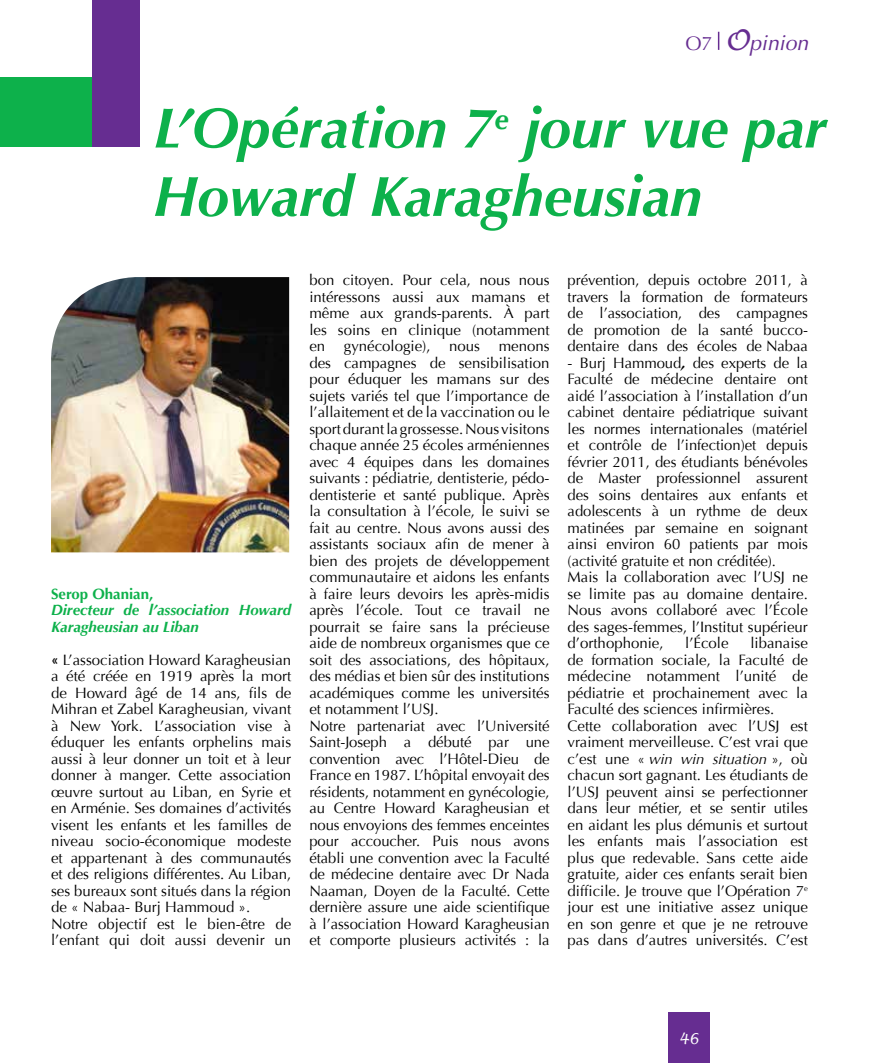
<style>
.page{position:relative;width:893px;height:1063px;background:#fff}
.page>*{position:absolute;margin:0;border:0;box-sizing:border-box;transform-origin:0 0}
.t1{font:italic 700 57px/68.4px "Optima";color:#0db14b}
.t2{font:italic 21.3px "Optima";letter-spacing:-.005em;color:#662d91}
.t3{font:15px/16.5px "Optima";color:#000}
.t4{font:italic 700 15px/16.5px "Optima";color:#0db14b}
.t5{font:700 15px "Optima";color:#0db14b}
.t6{font:italic 15px "Lucida Handwriting";color:#fff}
.s1{font-style:normal;font-size:19.5px}
.s2{font-family:"Lucida Handwriting";font-size:28.5px}
.s3{font-weight:700}
.s4{font-weight:700;font-style:italic}
.s5{font-style:italic}
</style>
<div class="page">
<div style="left:0;top:77px;width:92px;height:70px;background:#0db14b"></div>
<svg style="left:718px;top:32px;width:1px;height:18px"></svg>
<div style="left:92px;top:0;width:48px;height:147px;background:#662d91"></div>
<div style="left:668px;top:1012px;width:42px;height:51px;background:#662d91"></div>
<img style="left:51px;top:277px;width:238px;height:275px">
<h2 class="t2" style="left:685px;top:30px;width:124px"><span class="s1">O7</span> <span class="s2">O</span>pinion</h2>
<h1 class="t1" style="left:153px;top:94px;width:675px">L’Opération 7<sup>e</sup> jour vue par<br>Howard Karagheusian</h1>
<p class="t5" style="left:51px;top:585px;width:104px">Serop Ohanian,</p>
<p class="t4" style="left:51px;top:602px;width:242px">Directeur de l’association Howard<br>Karagheusian au Liban</p>
<p class="t3" style="left:51px;top:651px;width:242px"><span class="s3">«</span> L’association Howard Karagheusian a été créée en 1919 après la mort de Howard âgé de 14 ans, fils de Mihran et Zabel Karagheusian, vivant à New York. L’association vise à éduquer les enfants orphelins mais aussi à leur donner un toit et à leur donner à manger. Cette association œuvre surtout au Liban, en Syrie et en Arménie. Ses domaines d’activités visent les enfants et les familles de niveau socio-économique modeste et appartenant à des communautés et des religions différentes. Au Liban, ses bureaux sont situés dans la région de « Nabaa- Burj Hammoud ».<br>Notre objectif est le bien-être de l’enfant qui doit aussi devenir un</p>
<p class="t3" style="left:309px;top:272px;width:242px">bon citoyen. Pour cela, nous nous intéressons aussi aux mamans et même aux grands-parents. À part les soins en clinique (notamment en gynécologie), nous menons des campagnes de sensibilisation pour éduquer les mamans sur des sujets variés tel que l’importance de l’allaitement et de la vaccination ou le sport durant la grossesse. Nous visitons chaque année 25 écoles arméniennes avec 4 équipes dans les domaines suivants : pédiatrie, dentisterie, pédo&shy;dentisterie et santé publique. Après la consultation à l’école, le suivi se fait au centre. Nous avons aussi des assistants sociaux afin de mener à bien des projets de développement communautaire et aidons les enfants à faire leurs devoirs les après-midis après l’école. Tout ce travail ne pourrait se faire sans la précieuse aide de nombreux organismes que ce soit des associations, des hôpitaux, des médias et bien sûr des institutions académiques comme les universités et notamment l’USJ.<br>Notre partenariat avec l’Université Saint-Joseph a débuté par une convention avec l’Hôtel-Dieu de France en 1987. L’hôpital envoyait des résidents, notamment en gynécologie, au Centre Howard Karagheusian et nous envoyions des femmes enceintes pour accoucher. Puis nous avons établi une convention avec la Faculté de médecine dentaire avec Dr Nada Naaman, Doyen de la Faculté. Cette dernière assure une aide scientifique à l’association Howard Karagheusian et comporte plusieurs activités : la</p>
<p class="t3" style="left:568px;top:272px;width:242px;text-align:justify">prévention, depuis octobre 2011, à travers la formation de formateurs de l’association, des campagnes de promotion de la santé bucco&shy;dentaire dans des écoles de Nabaa</p>
<p class="t3" style="left:568px;top:355px;width:242px">- Burj Hammoud<span class="s4">,</span> des experts de la Faculté de médecine dentaire ont aidé l’association à l’installation d’un cabinet dentaire pédiatrique suivant les normes internationales (matériel et contrôle de l’infection)et depuis février 2011, des étudiants bénévoles de Master professionnel assurent des soins dentaires aux enfants et adolescents à un rythme de deux matinées par semaine en soignant ainsi environ 60 patients par mois (activité gratuite et non créditée).<br>Mais la collaboration avec l’USJ ne se limite pas au domaine dentaire.<br>Nous avons collaboré avec l’École des sages-femmes, l’Institut supérieur d’orthophonie,</p>
<p class="t3" style="left:685px;top:635px;width:45px">l’École</p>
<p class="t3" style="left:568px;top:635px;width:242px;text-indent:183px">libanaise de formation sociale, la Faculté de médecine notamment l’unité de pédiatrie et prochainement avec la Faculté des sciences infirmières.<br>Cette collaboration avec l’USJ est vraiment merveilleuse. C’est vrai que c’est une « <span class="s5">win win situation</span> », où chacun sort gagnant. Les étudiants de l’USJ peuvent ainsi se perfectionner dans leur métier, et se sentir utiles en aidant les plus démunis et surtout les enfants mais l’association est plus que redevable. Sans cette aide gratuite, aider ces enfants serait bien difficile. Je trouve que l’Opération 7<sup>e </sup>jour est une initiative assez unique en son genre et que je ne retrouve pas dans d’autres universités. C’est</p>
<p class="t6" style="left:679px;top:1030px;width:22px">46</p>
</div>
